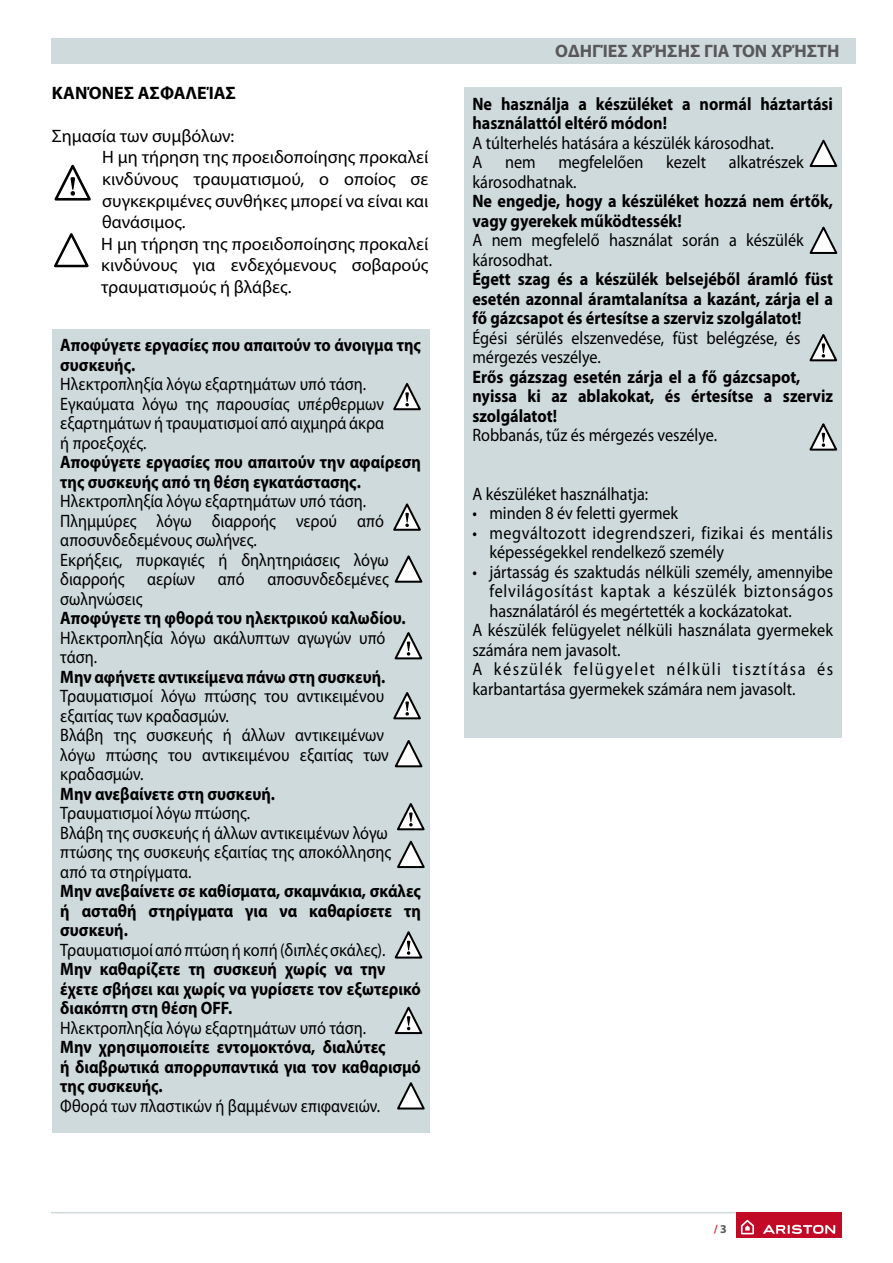
<style>
.page{position:relative;width:893px;height:1263px;background:#fff}
.page>*{position:absolute;margin:0;border:0;box-sizing:border-box;transform-origin:0 0}
.t1{font:18px/19.5px "Myriad Pro";color:#000;scale:.9 1}
.t2{font:700 18px/19.5px "Myriad Pro";color:#000;scale:.9 1}
.t3{font:18px/21.6px "Myriad Pro";color:#000}
.t4{font:18px/19.5px "Myriad Pro";letter-spacing:.03em;color:#000;scale:.9 1}
.t5{font:18px "Myriad Pro";letter-spacing:.05em;color:#000;scale:.9 1}
.t6{font:18px "Myriad Pro";letter-spacing:.095em;color:#000;scale:.9 1}
.t7{font:700 18px "Myriad Pro";color:#58585a}
.t8{font:700 18px "Myriad Pro";color:#000}
.t9{font:700 12px "Myriad Pro";color:#d43345}
.s1{color:#58585a}
</style>
<div class="page">
<hr style="left:51px;top:1212px;width:791px;height:1px;background:#cfdadc">
<div style="left:736px;top:1212px;width:106px;height:26px;background:#c20a26"></div>
<svg style="left:741px;top:1220px;width:13px;height:14px"></svg>
<svg style="left:763px;top:1225px;width:72px;height:9px"></svg>
<div style="left:51px;top:38px;width:804px;height:26px;background:#cfdadc"></div>
<div style="left:52px;top:329px;width:377px;height:803px;background:#cfdadc"></div>
<svg style="left:54px;top:164px;width:37px;height:37px"></svg>
<svg style="left:54px;top:233px;width:35px;height:35px"></svg>
<svg style="left:393px;top:383px;width:28px;height:28px"></svg>
<svg style="left:394px;top:555px;width:28px;height:28px"></svg>
<svg style="left:394px;top:740px;width:28px;height:28px"></svg>
<svg style="left:397px;top:840px;width:28px;height:29px"></svg>
<svg style="left:397px;top:1082px;width:28px;height:28px"></svg>
<svg style="left:393px;top:503px;width:28px;height:28px"></svg>
<svg style="left:393px;top:692px;width:28px;height:28px"></svg>
<svg style="left:397px;top:803px;width:28px;height:28px"></svg>
<svg style="left:394px;top:931px;width:28px;height:28px"></svg>
<svg style="left:394px;top:1006px;width:28px;height:29px"></svg>
<svg style="left:394px;top:632px;width:28px;height:28px"></svg>
<div style="left:464px;top:88px;width:378px;height:650px;background:#cfdadc"></div>
<svg style="left:809px;top:226px;width:28px;height:28px"></svg>
<svg style="left:809px;top:139px;width:28px;height:28px"></svg>
<svg style="left:809px;top:423px;width:28px;height:28px"></svg>
<svg style="left:809px;top:334px;width:28px;height:28px"></svg>
<p class="t8" style="left:52px;top:82px;width:186px">ΚΑΝΌΝΕΣ ΑΣΦΑΛΕΊΑΣ</p>
<p class="t3" style="left:101px;top:125px;width:329px;text-indent:-49px">Σημασία των συμβόλων:<br>Η μη τήρηση της προειδοποίησης προκαλεί κινδύνους τραυματισμού, ο οποίος σε συγκεκριμένες συνθήκες μπορεί να είναι και θανάσιμος.<br>Η μη τήρηση της προειδοποίησης προκαλεί κινδύνους για ενδεχόμενους σοβαρούς τραυματισμούς ή βλάβες.</p>
<p class="t2" style="left:60px;top:336px;width:402px">Αποφύγετε εργασίες που απαιτούν το άνοιγμα της συσκευής.</p>
<p class="t1" style="left:60px;top:375px;width:361px">Ηλεκτροπληξία λόγω εξαρτημάτων υπό τάση.<br>Εγκαύματα λόγω της παρουσίας υπέρθερμων εξαρτημάτων ή τραυματισμοί από αιχμηρά άκρα ή προεξοχές.</p>
<p class="t2" style="left:60px;top:453px;width:402px">Αποφύγετε εργασίες που απαιτούν την αφαίρεση της συσκευής από τη θέση εγκατάστασης.</p>
<p class="t1" style="left:60px;top:492px;width:367px">Ηλεκτροπληξία λόγω εξαρτημάτων υπό τάση.<br>Πλημμύρες λόγω διαρροής νερού από αποσυνδεδεμένους σωλήνες.<br>Εκρήξεις, πυρκαγιές ή δηλητηριάσεις λόγω διαρροής</p>
<p class="t1" style="left:147px;top:570px;width:55px">αερίων</p>
<p class="t1" style="left:218px;top:570px;width:31px">από</p>
<p class="t1" style="left:267px;top:570px;width:136px">αποσυνδεδεμένες</p>
<p class="t1" style="left:60px;top:589px;width:93px">σωληνώσεις</p>
<p class="t2" style="left:60px;top:609px;width:385px">Αποφύγετε τη φθορά του ηλεκτρικού καλωδίου.</p>
<p class="t1" style="left:60px;top:628px;width:363px">Ηλεκτροπληξία λόγω ακάλυπτων αγωγών υπό τάση.</p>
<p class="t2" style="left:60px;top:667px;width:363px">Μην αφήνετε αντικείμενα πάνω στη συσκευή.</p>
<p class="t1" style="left:60px;top:687px;width:367px">Τραυματισμοί λόγω πτώσης του αντικειμένου εξαιτίας των κραδασμών.<br>Βλάβη της συσκευής ή άλλων αντικειμένων λόγω πτώσης του αντικειμένου εξαιτίας των κραδασμών.</p>
<p class="t2" style="left:60px;top:784px;width:240px">Μην ανεβαίνετε στη συσκευή.</p>
<p class="t1" style="left:60px;top:804px;width:369px">Τραυματισμοί λόγω πτώσης.<br>Βλάβη της συσκευής ή άλλων αντικειμένων λόγω πτώσης της συσκευής εξαιτίας της αποκόλλησης από τα στηρίγματα.</p>
<p class="t2" style="left:60px;top:882px;width:402px;text-align:justify">Μην ανεβαίνετε σε καθίσματα, σκαμνάκια, σκάλες ή ασταθή στηρίγματα για να καθαρίσετε τη συσκευή.</p>
<p class="t1" style="left:60px;top:940px;width:363px">Τραυματισμοί από πτώση ή κοπή (διπλές σκάλες).</p>
<p class="t2" style="left:60px;top:960px;width:402px">Μην καθαρίζετε τη συσκευή χωρίς να την έχετε σβήσει και χωρίς να γυρίσετε τον εξωτερικό διακόπτη στη θέση OFF.</p>
<p class="t1" style="left:60px;top:1018px;width:341px">Ηλεκτροπληξία λόγω εξαρτημάτων υπό τάση.</p>
<p class="t2" style="left:60px;top:1037px;width:402px">Μην χρησιμοποιείτε εντομοκτόνα, διαλύτες<br>ή διαβρωτικά απορρυπαντικά για τον καθαρισμό της συσκευής.</p>
<p class="t1" style="left:60px;top:1096px;width:357px">Φθορά των πλαστικών ή βαμμένων επιφανειών.</p>
<p class="t7" style="left:555px;top:41px;width:286px">ΟΔΗΓΊΕΣ ΧΡΉΣΗΣ ΓΙΑ ΤΟΝ ΧΡΉΣΤΗ</p>
<p class="t2" style="left:472px;top:94px;width:402px">Ne használja a készüléket a normál háztartási használattól eltérő módon!</p>
<p class="t1" style="left:472px;top:133px;width:337px">A túlterhelés hatására a készülék károsodhat.<br>A</p>
<p class="t1" style="left:505px;top:153px;width:36px">nem</p>
<p class="t1" style="left:558px;top:153px;width:96px">megfelelően</p>
<p class="t1" style="left:666px;top:153px;width:46px">kezelt</p>
<p class="t1" style="left:729px;top:153px;width:85px">alkatrészek</p>
<p class="t1" style="left:472px;top:172px;width:117px">károsodhatnak.</p>
<p class="t2" style="left:472px;top:191px;width:402px">Ne engedje, hogy a készüléket hozzá nem értők, vagy gyerekek működtessék!</p>
<p class="t1" style="left:472px;top:231px;width:370px">A nem megfelelő használat során a készülék károsodhat.</p>
<p class="t2" style="left:472px;top:269px;width:402px;text-align:justify">Égett szag és a készülék belsejéből áramló füst esetén azonnal áramtalanítsa a kazánt, zárja el a fő gázcsapot és értesítse a szerviz szolgálatot!</p>
<p class="t1" style="left:472px;top:328px;width:366px">Égési sérülés elszenvedése, füst belégzése, és mérgezés veszélye.</p>
<p class="t2" style="left:472px;top:367px;width:402px">Erős gázszag esetén zárja el a fő gázcsapot, nyissa ki az ablakokat, és értesítse a szerviz szolgálatot!</p>
<p class="t1" style="left:472px;top:426px;width:273px">Robbanás, tűz és mérgezés veszélye.</p>
<p class="t1" style="left:472px;top:484px;width:197px">A készüléket használhatja:</p>
<p class="t1" style="left:472px;top:504px;width:230px">• minden 8 év feletti gyermek</p>
<p class="t4" style="left:489px;top:523px;width:383px;text-indent:-17px">• megváltozott idegrendszeri, fizikai és mentális képességekkel rendelkező személy</p>
<p class="t1" style="left:472px;top:562px;width:402px">• jártasság és szaktudás nélküli személy, amennyibe</p>
<p class="t5" style="left:489px;top:581px;width:383px">felvilágosítást kaptak a készülék biztonságos</p>
<p class="t1" style="left:489px;top:601px;width:338px">használatáról és megértették a kockázatokat.</p>
<p class="t1" style="left:472px;top:621px;width:402px">A készülék felügyelet nélküli használata gyermekek</p>
<p class="t1" style="left:472px;top:640px;width:166px">számára nem javasolt.</p>
<p class="t6" style="left:472px;top:659px;width:402px">A készülék felügyelet nélküli tisztítása és</p>
<p class="t1" style="left:472px;top:679px;width:360px">karbantartása gyermekek számára nem javasolt.</p>
<p class="t9" style="left:714px;top:1222px;width:15px">/ <span class="s1">3</span></p>
</div>
